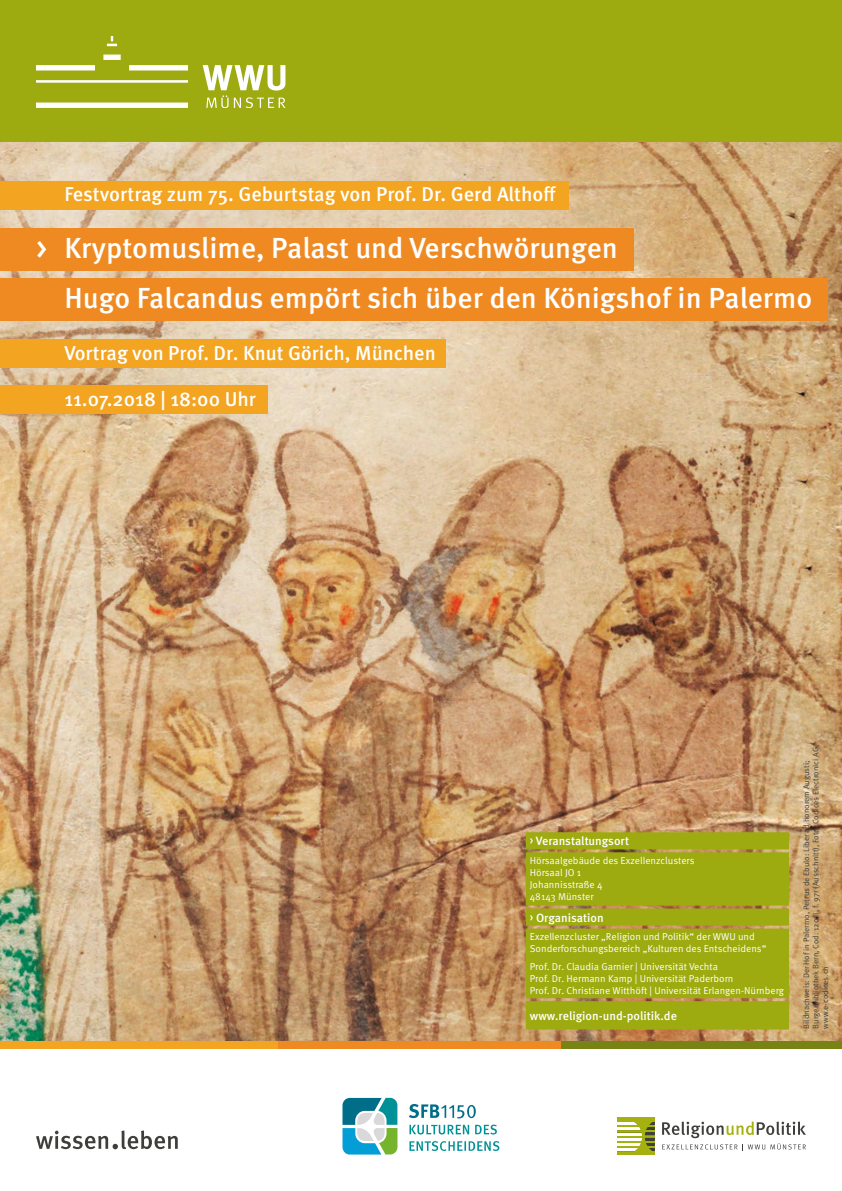
<style>
.page{position:relative;width:842px;height:1191px;background:#fff}
.page>*{position:absolute;margin:0;border:0;box-sizing:border-box;transform-origin:0 0}
.t1{font:500 29px/50px "Meta OT";color:#fff}
.t2{font:500 20px "Meta OT";color:#fff}
.t3{font:500 12px "Meta OT";color:#fff}
.t4{font:10px/12px "Meta OT";color:#fff}
.t5{font:8px/9.6px "Meta OT";color:#3e3e3b}
</style>
<div class="page">
<img style="left:0;top:141px;width:842px;height:900px">
<div style="left:0;top:0;width:842px;height:141px;background:#9eab10"></div>
<div style="left:0;top:1041px;width:281px;height:8px;background:#f3a420"></div>
<div style="left:279px;top:1041px;width:289px;height:8px;background:#ef8a23"></div>
<div style="left:561px;top:1041px;width:281px;height:8px;background:#778313"></div>
<svg style="left:36px;top:1130px;width:142px;height:19px"></svg>
<svg style="left:662px;top:1121px;width:144px;height:29px"></svg>
<div style="left:617px;top:1117px;width:38px;height:38px;background:#a4b10f"></div>
<svg style="left:617px;top:1122px;width:38px;height:30px"></svg>
<svg style="left:36px;top:36px;width:249px;height:72px"></svg>
<div style="left:0;top:339px;width:446px;height:28px;background:#f3a420"></div>
<div style="left:0;top:229px;width:633px;height:42px;background:#ef8a23"></div>
<div style="left:0;top:181px;width:568px;height:28px;background:#f3a420"></div>
<div style="left:0;top:385px;width:268px;height:28px;background:#f3a420"></div>
<div style="left:0;top:279px;width:828px;height:42px;background:#ef8a23"></div>
<svg style="left:526px;top:832px;width:263px;height:197px;background:#9fa814"></svg>
<svg style="left:343px;top:1097px;width:54px;height:57px"></svg>
<svg style="left:409px;top:1104px;width:67px;height:14px"></svg>
<svg style="left:409px;top:1124px;width:60px;height:10px"></svg>
<svg style="left:475px;top:1124px;width:22px;height:10px"></svg>
<svg style="left:409px;top:1141px;width:90px;height:10px"></svg>
<h2 class="t2" style="left:64px;top:182px;width:493px">Festvortrag zum 75. Geburtstag von Prof. Dr. Gerd Althoff</h2>
<h1 class="t1" style="left:64px;top:223px;width:749px;text-indent:-28px">&gt; Kryptomuslime, Palast und Verschwörungen<br>Hugo Falcandus empört sich über den Königshof in Palermo</h1>
<h2 class="t2" style="left:64px;top:340px;width:373px">Vortrag von Prof. Dr. Knut Görich, München</h2>
<h2 class="t2" style="left:64px;top:386px;width:193px">11.07.2018 | 18:00 Uhr</h2>
<p class="t3" style="left:530px;top:833px;width:101px">› Veranstaltungsort</p>
<p class="t4" style="left:530px;top:854px;width:166px">Hörsaalgebäude des Exzellenzclusters<br>Hörsaal JO 1<br>Johannisstraße 4<br>48143 Münster</p>
<p class="t3" style="left:530px;top:910px;width:75px">› Organisation</p>
<p class="t4" style="left:530px;top:930px;width:238px">Exzellenzcluster „Religion und Politik“ der WWU und<br>Sonderforschungsbereich „Kulturen des Entscheidens“</p>
<p class="t4" style="left:530px;top:960px;width:256px">Prof. Dr. Claudia Garnier | Universität Vechta<br>Prof. Dr. Hermann Kamp | Universität Paderborn<br>Prof. Dr. Christiane Witthöft | Universität Erlangen-Nürnberg</p>
<p class="t3" style="left:530px;top:1008px;width:149px">www.religion-und-politik.de</p>
<p class="t5" style="left:801px;top:1028px;width:285px;rotate:-90deg">Bildnachweis: Der Hof in Palermo, Petrus de Ebulo: Liber ad honorem Augusti;<br>Burgerbibliothek Bern, Cod. 120.II, f. 97r (Ausschnitt), Foto: Codices Electronici AG, www.e-codices.ch</p>
</div>
